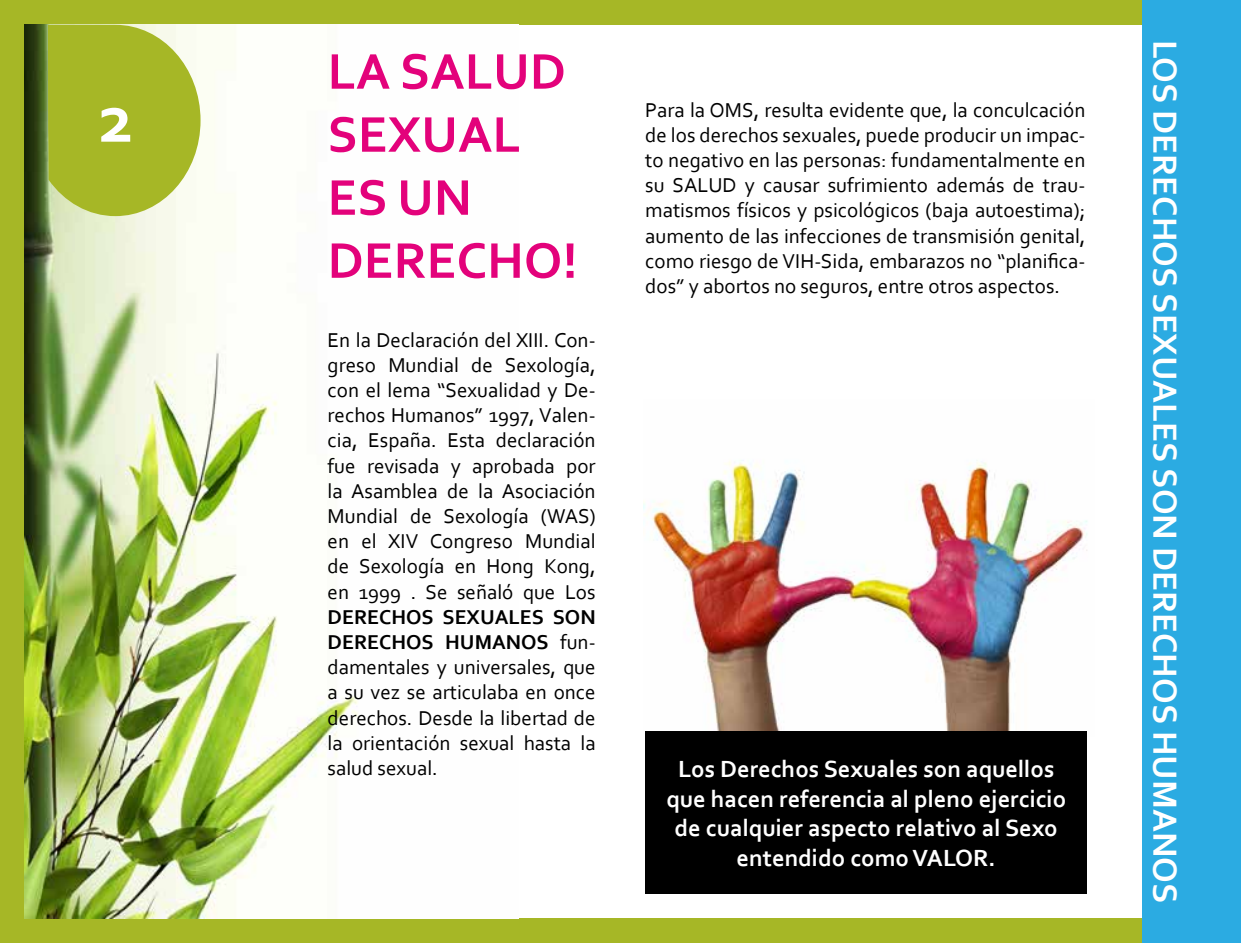
<style>
.page{position:relative;width:1241px;height:943px;background:#fff}
.page>*{position:absolute;margin:0;border:0;box-sizing:border-box;transform-origin:0 0}
.t1{font:700 70px "Corbel";color:#fff}
.t2{font:700 52.5px/63px "Corbel";color:#e3027b}
.t3{font:700 35px "Corbel";color:#fff}
.t4{font:700 24.5px/29.4px "Corbel";color:#fff;text-align:center}
.t5{font:21px/25.2px "Corbel";color:#000;text-align:justify}
.s1{font-weight:700}
</style>
<div class="page">
<div style="left:0;top:0;width:1240px;height:25px;background:#a6b726"></div>
<div style="left:0;top:918px;width:1240px;height:25px;background:#a6b726"></div>
<div style="left:0;top:0;width:25px;height:943px;background:#a6b726"></div>
<img style="left:25px;top:25px;width:333px;height:893px">
<svg style="left:48px;top:25px;width:152px;height:191px;background:#b0c041"></svg>
<div style="left:1171px;top:0;width:69px;height:943px;background:#2babe2"></div>
<div style="left:1141px;top:0;width:50px;height:943px;background:#2babe2"></div>
<img style="left:643px;top:460px;width:445px;height:276px">
<div style="left:645px;top:731px;width:441px;height:162px;background:#000"></div>
<h1 class="t1" style="left:98px;top:75px;width:36px">2</h1>
<h2 class="t2" style="left:327px;top:38px;width:251px">LA SALUD<br>SEXUAL<br>ES UN<br>DERECHO!</h2>
<p class="t5" style="left:327px;top:326px;width:269px">En la Declaración del XIII. Con&shy;greso Mundial de Sexología, con el lema “Sexualidad y De&shy;rechos Humanos” 1997, Valen&shy;cia, España. Esta declaración fue revisada y aprobada por la Asamblea de la Asociación Mundial de Sexología (WAS) en el XIV Congreso Mundial de Sexología en Hong Kong, en 1999 . Se señaló que Los</p>
<p class="t5" style="left:327px;top:603px;width:269px"><span class="s1">DERECHOS SEXUALES SON DERECHOS HUMANOS</span> fun&shy;damentales y universales, que a su vez se articulaba en once derechos. Desde la libertad de la orientación sexual hasta la salud sexual.</p>
<p class="t5" style="left:645px;top:96px;width:441px">Para la OMS, resulta evidente que, la conculcación de los derechos sexuales, puede producir un impac&shy;to negativo en las personas: fundamentalmente en su SALUD y causar sufrimiento además de trau&shy;matismos físicos y psicológicos (baja autoestima); aumento de las infecciones de transmisión genital, como riesgo de VIH-Sida, embarazos no “planifica&shy;dos” y abortos no seguros, entre otros aspectos.</p>
<p class="t4" style="left:666px;top:753px;width:401px">Los Derechos Sexuales son aquellos que hacen referencia al pleno ejercicio de cualquier aspecto relativo al Sexo entendido como VALOR.</p>
<h3 class="t3" style="left:1186px;top:40px;width:865px;rotate:90deg">LOS DERECHOS SEXUALES SON DERECHOS HUMANOS</h3>
</div>
